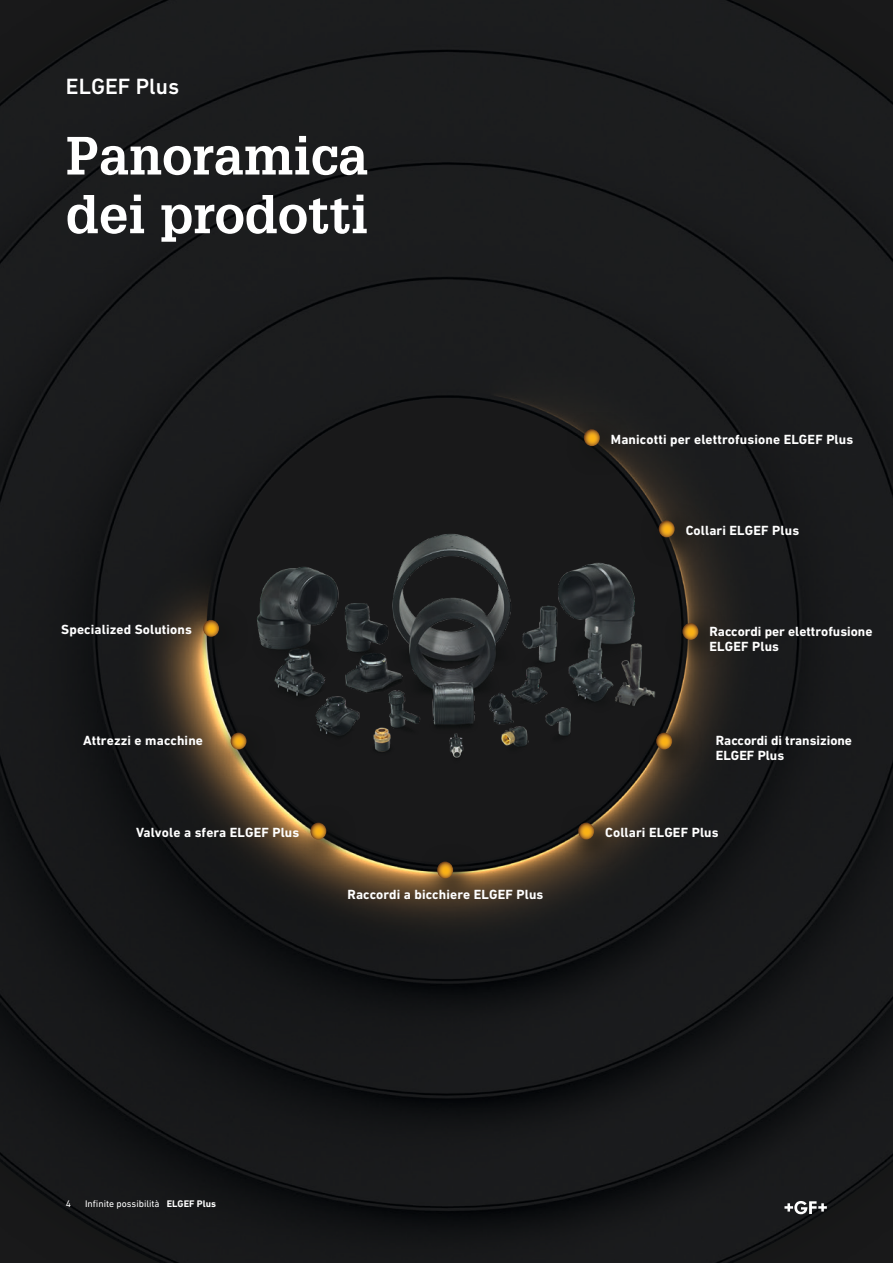
<style>
.page{position:relative;width:893px;height:1263px;background:#fff}
.page>*{position:absolute;margin:0;border:0;box-sizing:border-box;transform-origin:0 0}
.t1{font:700 52.5px/58.7px "Glypha LT Pro";color:#fff}
.t2{font:500 22.5px "DIN Next W1 G";color:#fff}
.t3{font:700 13.5px/15px "DIN Next W1 G";letter-spacing:.01em;color:#fff}
.t4{font:9.75px "DIN Next W1 G";color:#fff}
.s1{font-weight:700}
</style>
<div class="page">
<img style="left:0;top:0;width:893px;height:1263px">
<div style="left:216px;top:399px;width:464px;height:464px;background:#19191a;border-radius:50%"></div>
<div style="left:564px;top:410px;width:67px;height:67px;background:#131413;opacity:.75"></div>
<svg style="left:584px;top:429px;width:16px;height:17px"></svg>
<div style="left:639px;top:501px;width:66px;height:67px;background:#131413;opacity:.75"></div>
<div style="left:663px;top:604px;width:66px;height:67px;background:#131413;opacity:.75"></div>
<svg style="left:682px;top:623px;width:16px;height:17px"></svg>
<div style="left:637px;top:713px;width:66px;height:67px;background:#131413;opacity:.75"></div>
<div style="left:559px;top:803px;width:66px;height:67px;background:#131413;opacity:.75"></div>
<svg style="left:578px;top:823px;width:16px;height:16px"></svg>
<div style="left:291px;top:803px;width:66px;height:67px;background:#131413;opacity:.75"></div>
<svg style="left:310px;top:823px;width:16px;height:16px"></svg>
<div style="left:211px;top:713px;width:66px;height:67px;background:#131413;opacity:.75"></div>
<div style="left:184px;top:600px;width:66px;height:68px;background:#131413;opacity:.75"></div>
<svg style="left:203px;top:620px;width:16px;height:17px"></svg>
<div style="left:418px;top:842px;width:66px;height:67px;background:#131413;opacity:.75"></div>
<svg style="left:437px;top:862px;width:16px;height:16px"></svg>
<svg style="left:784px;top:1201px;width:43px;height:13px"></svg>
<img style="left:226px;top:519px;width:458px;height:269px">
<h2 class="t2" style="left:66px;top:73px;width:115px">ELGEF Plus</h2>
<h1 class="t1" style="left:66px;top:125px;width:304px">Panoramica dei prodotti</h1>
<p class="t3" style="left:611px;top:432px;width:244px">Manicotti per elettrofusione ELGEF Plus</p>
<p class="t3" style="left:686px;top:523px;width:115px">Collari ELGEF Plus</p>
<p class="t3" style="left:61px;top:622px;width:132px">Specialized Solutions</p>
<p class="t3" style="left:709px;top:624px;width:164px">Raccordi per elettrofusione<br>ELGEF Plus</p>
<p class="t3" style="left:83px;top:733px;width:121px">Attrezzi e macchine</p>
<p class="t3" style="left:716px;top:733px;width:138px">Raccordi di transizione<br>ELGEF Plus</p>
<p class="t3" style="left:136px;top:825px;width:165px">Valvole a sfera ELGEF Plus</p>
<p class="t3" style="left:605px;top:825px;width:115px">Collari ELGEF Plus</p>
<p class="t3" style="left:347px;top:887px;width:197px">Raccordi a bicchiere ELGEF Plus</p>
<p class="t4" style="left:66px;top:1197px;width:7px">4</p>
<p class="t4" style="left:85px;top:1197px;width:133px">Infinite possibilità <span class="s1">ELGEF Plus</span></p>
</div>
